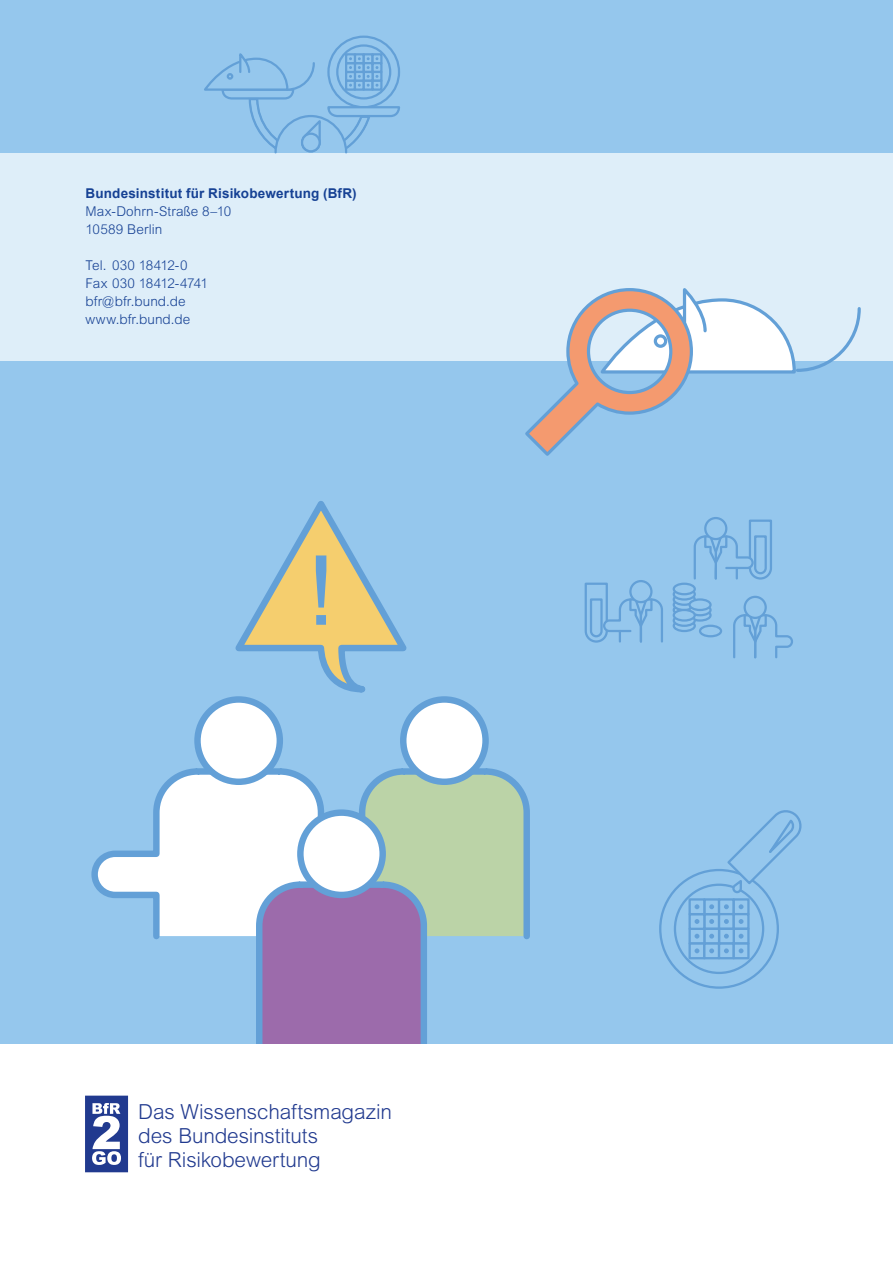
<style>
.page{position:relative;width:893px;height:1263px;background:#fff}
.page>*{position:absolute;margin:0;border:0;box-sizing:border-box;transform-origin:0 0}
.t1{font:96.75px "Arial";color:#63a0d7}
.t2{font:300 20.7px/23.7px "Arial";letter-spacing:-.01em;color:#213a8f}
.t3{font:300 13.5px/18px "Arial";letter-spacing:.005em;color:#164194}
.t4{font:700 13.5px "Arial";letter-spacing:.015em;color:#164194}
</style>
<div class="page">
<div style="left:0;top:0;width:893px;height:1044px;background:#95c7ed"></div>
<div style="left:403px;top:699px;width:83px;height:83px;background:#fff;border-radius:50%"></div>
<div style="left:400px;top:696px;width:89px;height:89px;border:6px solid #63a0d7;border-radius:50%"></div>
<svg style="left:91px;top:765px;width:439px;height:279px"></svg>
<div style="left:300px;top:813px;width:83px;height:82px;background:#fff;border-radius:50%"></div>
<div style="left:297px;top:809px;width:89px;height:89px;border:6px solid #63a0d7;border-radius:50%"></div>
<svg style="left:239px;top:504px;width:164px;height:189px"></svg>
<div style="left:198px;top:699px;width:82px;height:83px;background:#fff;border-radius:50%"></div>
<div style="left:194px;top:696px;width:89px;height:89px;border:6px solid #63a0d7;border-radius:50%"></div>
<div style="left:0;top:153px;width:893px;height:207px;background:#deeef9"></div>
<svg style="left:522px;top:288px;width:340px;height:168px"></svg>
<svg style="left:328px;top:37px;width:71px;height:70px"></svg>
<svg style="left:337px;top:46px;width:53px;height:52px"></svg>
<div style="left:354px;top:53px;width:11px;height:11px;background:#6da7db"></div>
<div style="left:363px;top:53px;width:11px;height:11px;background:#6da7db"></div>
<div style="left:371px;top:53px;width:11px;height:11px;background:#6da7db"></div>
<div style="left:345px;top:53px;width:11px;height:11px;background:#6da7db"></div>
<svg style="left:204px;top:54px;width:196px;height:100px"></svg>
<div style="left:629px;top:580px;width:23px;height:23px;border:2px solid #63a0d7;border-radius:50%"></div>
<svg style="left:584px;top:581px;width:79px;height:62px"></svg>
<svg style="left:733px;top:612px;width:60px;height:47px"></svg>
<div style="left:745px;top:597px;width:21px;height:21px;background:#95c7ed;border-radius:50%"></div>
<div style="left:744px;top:596px;width:23px;height:23px;border:2px solid #63a0d7;border-radius:50%"></div>
<div style="left:704px;top:517px;width:23px;height:23px;border:2px solid #63a0d7;border-radius:50%"></div>
<svg style="left:693px;top:518px;width:79px;height:62px"></svg>
<div style="left:674px;top:605px;width:21px;height:10px;background:#7db4e2;border-radius:50%"></div>
<div style="left:673px;top:604px;width:23px;height:12px;border:2px solid #63a0d7;border-radius:50%"></div>
<div style="left:674px;top:599px;width:21px;height:11px;background:#95c7ed;border-radius:50%"></div>
<div style="left:673px;top:598px;width:23px;height:13px;border:2px solid #63a0d7;border-radius:50%"></div>
<svg style="left:674px;top:594px;width:21px;height:11px"></svg>
<div style="left:673px;top:593px;width:23px;height:13px;border:2px solid #63a0d7;border-radius:50%"></div>
<svg style="left:674px;top:589px;width:21px;height:10px"></svg>
<div style="left:673px;top:588px;width:23px;height:13px;border:2px solid #63a0d7;border-radius:50%"></div>
<div style="left:674px;top:584px;width:21px;height:10px;background:#95c7ed;border-radius:50%"></div>
<div style="left:673px;top:583px;width:23px;height:12px;border:2px solid #63a0d7;border-radius:50%"></div>
<div style="left:699px;top:625px;width:23px;height:12px;border:2px solid #63a0d7;border-radius:50%"></div>
<svg style="left:689px;top:610px;width:21px;height:10px"></svg>
<div style="left:688px;top:609px;width:24px;height:13px;border:2px solid #63a0d7;border-radius:50%"></div>
<svg style="left:689px;top:605px;width:21px;height:10px"></svg>
<div style="left:688px;top:604px;width:24px;height:12px;border:2px solid #63a0d7;border-radius:50%"></div>
<svg style="left:689px;top:599px;width:21px;height:11px"></svg>
<div style="left:688px;top:598px;width:24px;height:13px;border:2px solid #63a0d7;border-radius:50%"></div>
<div style="left:673px;top:619px;width:23px;height:13px;border:2px solid #63a0d7;border-radius:50%"></div>
<svg style="left:674px;top:615px;width:21px;height:11px"></svg>
<div style="left:673px;top:614px;width:23px;height:13px;border:2px solid #63a0d7;border-radius:50%"></div>
<div style="left:674px;top:610px;width:21px;height:10px;background:#95c7ed;border-radius:50%"></div>
<div style="left:673px;top:609px;width:23px;height:13px;border:2px solid #63a0d7;border-radius:50%"></div>
<div style="left:674px;top:883px;width:90px;height:91px;border:2px solid #63a0d7;border-radius:50%"></div>
<div style="left:703px;top:913px;width:17px;height:17px;background:#95c7ed;border:2px solid #63a0d7"></div>
<svg style="left:709px;top:919px;width:5px;height:5px"></svg>
<div style="left:703px;top:898px;width:17px;height:17px;background:#95c7ed;border:2px solid #63a0d7"></div>
<svg style="left:709px;top:904px;width:5px;height:5px"></svg>
<div style="left:718px;top:898px;width:17px;height:17px;background:#95c7ed;border:2px solid #63a0d7"></div>
<svg style="left:724px;top:904px;width:5px;height:5px"></svg>
<div style="left:718px;top:913px;width:17px;height:17px;background:#95c7ed;border:2px solid #63a0d7"></div>
<svg style="left:724px;top:919px;width:5px;height:5px"></svg>
<div style="left:733px;top:898px;width:17px;height:17px;background:#95c7ed;border:2px solid #63a0d7"></div>
<svg style="left:739px;top:904px;width:4px;height:5px"></svg>
<div style="left:733px;top:913px;width:17px;height:17px;background:#95c7ed;border:2px solid #63a0d7"></div>
<svg style="left:739px;top:919px;width:4px;height:5px"></svg>
<div style="left:733px;top:928px;width:17px;height:17px;background:#95c7ed;border:2px solid #63a0d7"></div>
<svg style="left:739px;top:934px;width:4px;height:5px"></svg>
<div style="left:718px;top:928px;width:17px;height:17px;background:#95c7ed;border:2px solid #63a0d7"></div>
<svg style="left:724px;top:934px;width:5px;height:5px"></svg>
<div style="left:703px;top:928px;width:17px;height:17px;background:#95c7ed;border:2px solid #63a0d7"></div>
<svg style="left:709px;top:934px;width:5px;height:5px"></svg>
<div style="left:688px;top:928px;width:17px;height:17px;background:#95c7ed;border:2px solid #63a0d7"></div>
<svg style="left:694px;top:934px;width:5px;height:5px"></svg>
<div style="left:688px;top:913px;width:17px;height:17px;background:#95c7ed;border:2px solid #63a0d7"></div>
<svg style="left:694px;top:919px;width:5px;height:5px"></svg>
<div style="left:688px;top:898px;width:17px;height:17px;background:#95c7ed;border:2px solid #63a0d7"></div>
<svg style="left:694px;top:904px;width:5px;height:5px"></svg>
<div style="left:688px;top:942px;width:17px;height:17px;background:#95c7ed;border:2px solid #63a0d7"></div>
<svg style="left:694px;top:948px;width:5px;height:5px"></svg>
<div style="left:703px;top:942px;width:17px;height:17px;background:#95c7ed;border:2px solid #63a0d7"></div>
<svg style="left:709px;top:948px;width:5px;height:5px"></svg>
<div style="left:718px;top:942px;width:17px;height:17px;background:#95c7ed;border:2px solid #63a0d7"></div>
<svg style="left:724px;top:948px;width:5px;height:5px"></svg>
<div style="left:733px;top:942px;width:17px;height:17px;background:#95c7ed;border:2px solid #63a0d7"></div>
<svg style="left:739px;top:948px;width:4px;height:5px"></svg>
<svg style="left:726px;top:810px;width:76px;height:84px"></svg>
<svg style="left:85px;top:1095px;width:43px;height:77px"></svg>
<p class="t4" style="left:86px;top:184px;width:273px">Bundesinstitut für Risikobewertung (BfR)</p>
<p class="t3" style="left:86px;top:202px;width:147px">Max-Dohrn-Straße 8–10<br>10589 Berlin</p>
<p class="t3" style="left:86px;top:256px;width:124px">Tel. 030 18412-0<br>Fax 030 18412-4741 bfr@bfr.bund.de www.bfr.bund.de</p>
<h1 class="t1" style="left:308px;top:527px;width:28px">!</h1>
<h2 class="t2" style="left:138px;top:1100px;width:255px">Das Wissenschaftsmagazin des Bundesinstituts<br>für Risikobewertung</h2>
</div>
